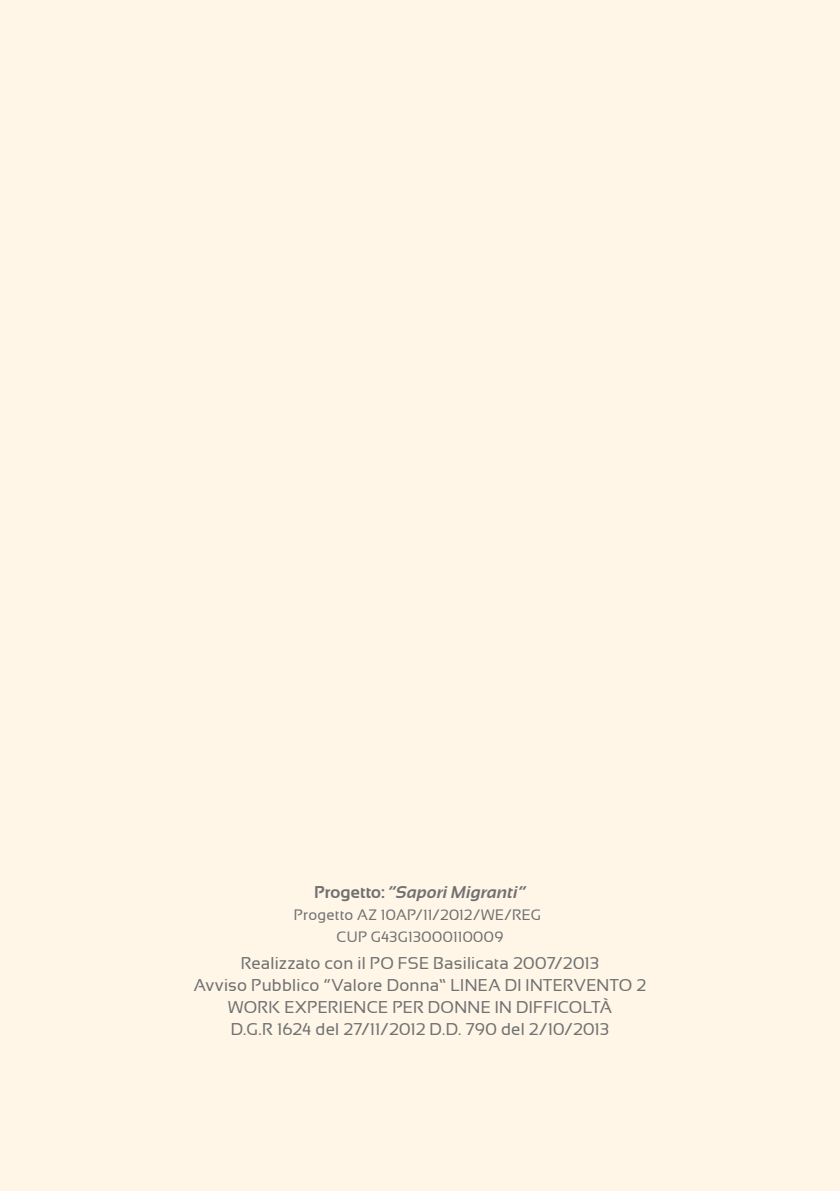
<style>
.page{position:relative;width:840px;height:1191px;background:#fff}
.page>*{position:absolute;margin:0;border:0;box-sizing:border-box;transform-origin:0 0}
.t1{font:17px/22px "Sansation";letter-spacing:.015em;color:#707172;text-align:center}
.t2{font:italic 700 17px "Sansation";letter-spacing:.01em;color:#707172}
.t3{font:15px/22px "Sansation";letter-spacing:.02em;color:#707172;text-align:center}
.s1{font-style:normal}
</style>
<div class="page">
<hr style="left:839px;top:0;width:1px;height:1191px;background:#fff6e7">
<div style="left:0;top:0;width:839px;height:1191px;background:#fff6e7"></div>
<p class="t2" style="left:314px;top:882px;width:213px"><span class="s1">Progetto:</span> “Sapori Migranti”</p>
<p class="t3" style="left:294px;top:903px;width:254px">Progetto AZ 10AP/11/2012/WE/REG–<br>CUP G43G13000110009</p>
<p class="t1" style="left:194px;top:952px;width:453px">Realizzato con il PO FSE Basilicata 2007/2013<br>Avviso Pubblico “Valore Donna” LINEA DI INTERVENTO 2<br>WORK EXPERIENCE PER DONNE IN DIFFICOLTÀ<br>D.G.R 1624 del 27/11/2012 D.D. 790 del 2/10/2013</p>
</div>
